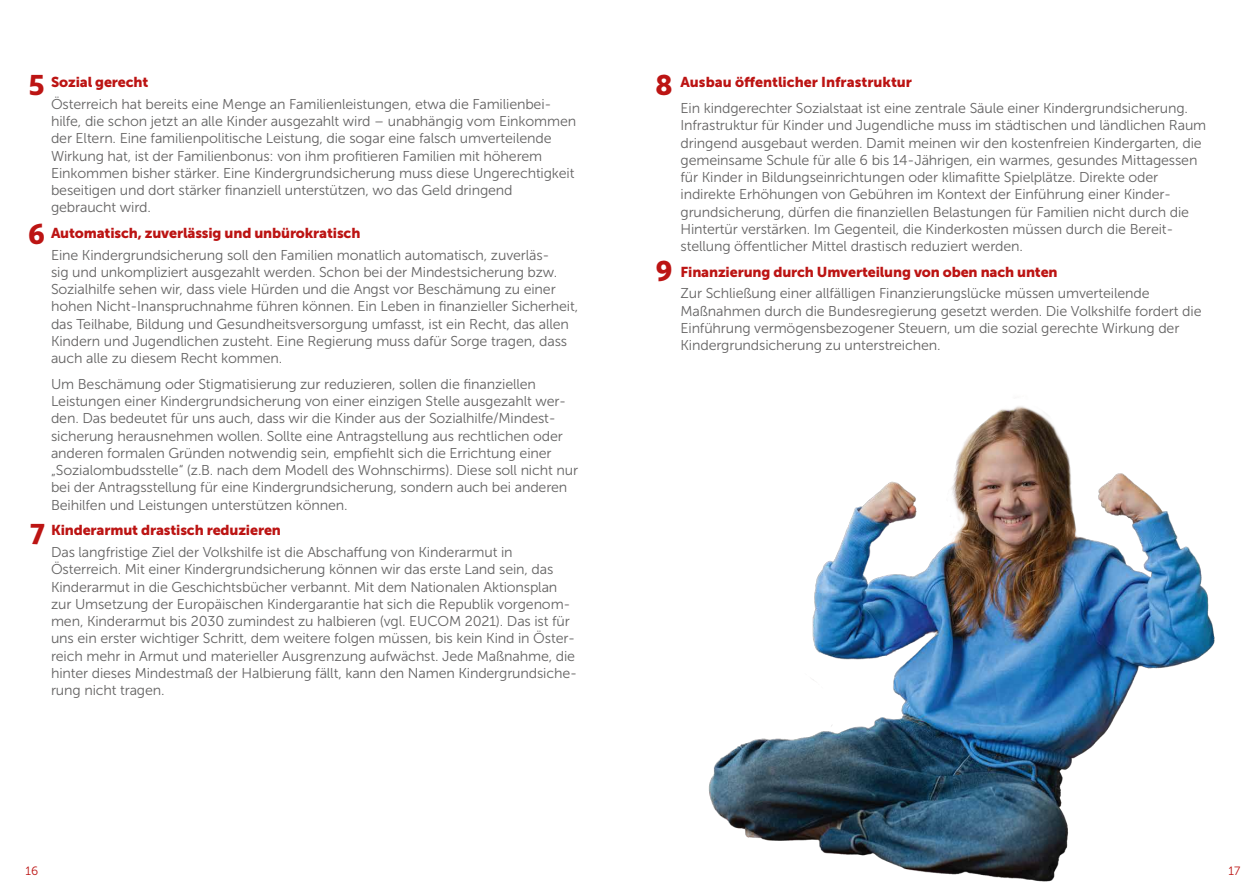
<style>
.page{position:relative;width:1259px;height:893px;background:#fff}
.page>*{position:absolute;margin:0;border:0;box-sizing:border-box;transform-origin:0 0}
.t1{font:700 30px "Adagio Sans";color:#bc1413}
.t2{font:14.25px/17.2px "Museo Sans 300";letter-spacing:-.01em;color:#646363}
.t3{font:14.25px "Museo Sans 900";letter-spacing:-.01em;color:#bc1413}
.t4{font:12px "Museo Sans 300";color:#bc1413}
</style>
<div class="page">
<img style="left:708px;top:406px;width:507px;height:476px">
<h1 class="t1" style="left:28px;top:65px;width:18px">5</h1>
<h1 class="t1" style="left:655px;top:65px;width:19px">8</h1>
<p class="t3" style="left:51px;top:74px;width:99px">Sozial gerecht</p>
<p class="t2" style="left:51px;top:95px;width:526px">Österreich hat bereits eine Menge an Familienleistungen, etwa die Familienbei&shy;hilfe, die schon jetzt an alle Kinder ausgezahlt wird – unabhängig vom Einkommen der Eltern. Eine familienpolitische Leistung, die sogar eine falsch umverteilende Wirkung hat, ist der Familienbonus: von ihm profitieren Familien mit höherem Einkommen bisher stärker. Eine Kindergrundsicherung muss diese Ungerechtigkeit beseitigen und dort stärker finanziell unterstützen, wo das Geld dringend gebraucht wird.</p>
<p class="t3" style="left:51px;top:225px;width:311px">Automatisch, zuverlässig und unbürokratisch</p>
<p class="t2" style="left:51px;top:246px;width:529px">Eine Kindergrundsicherung soll den Familien monatlich automatisch, zuverläs-<br>sig und unkompliziert ausgezahlt werden. Schon bei der Mindestsicherung bzw.<br>Sozialhilfe sehen wir, dass viele Hürden und die Angst vor Beschämung zu einer hohen Nicht-Inanspruchnahme führen können. Ein Leben in finanzieller Sicherheit, das Teilhabe, Bildung und Gesundheitsversorgung umfasst, ist ein Recht, das allen Kindern und Jugendlichen zusteht. Eine Regierung muss dafür Sorge tragen, dass auch alle zu diesem Recht kommen.</p>
<p class="t2" style="left:51px;top:375px;width:528px">Um Beschämung oder Stigmatisierung zur reduzieren, sollen die finanziellen Leistungen einer Kindergrundsicherung von einer einzigen Stelle ausgezahlt wer&shy;den. Das bedeutet für uns auch, dass wir die Kinder aus der Sozialhilfe/Mindest&shy;sicherung herausnehmen wollen. Sollte eine Antragstellung aus rechtlichen oder anderen formalen Gründen notwendig sein, empfiehlt sich die Errichtung einer „Sozialombudsstelle“ (z.B. nach dem Modell des Wohnschirms). Diese soll nicht nur bei der Antragsstellung für eine Kindergrundsicherung, sondern auch bei anderen Beihilfen und Leistungen unterstützen können.</p>
<p class="t3" style="left:51px;top:522px;width:231px">Kinderarmut drastisch reduzieren</p>
<p class="t2" style="left:51px;top:544px;width:527px">Das langfristige Ziel der Volkshilfe ist die Abschaffung von Kinderarmut in Österreich. Mit einer Kindergrundsicherung können wir das erste Land sein, das Kinderarmut in die Geschichtsbücher verbannt. Mit dem Nationalen Aktionsplan zur Umsetzung der Europäischen Kindergarantie hat sich die Republik vorgenom&shy;men, Kinderarmut bis 2030 zumindest zu halbieren (vgl. EUCOM 2021). Das ist für uns ein erster wichtiger Schritt, dem weitere folgen müssen, bis kein Kind in Öster&shy;reich mehr in Armut und materieller Ausgrenzung aufwächst. Jede Maßnahme, die hinter dieses Mindestmaß der Halbierung fällt, kann den Namen Kindergrundsiche&shy;rung nicht tragen.</p>
<h1 class="t1" style="left:28px;top:214px;width:19px">6</h1>
<h1 class="t1" style="left:655px;top:251px;width:19px">9</h1>
<h1 class="t1" style="left:30px;top:514px;width:17px">7</h1>
<p class="t3" style="left:680px;top:74px;width:233px">Ausbau öffentlicher Infrastruktur</p>
<p class="t2" style="left:680px;top:100px;width:527px">Ein kindgerechter Sozialstaat ist eine zentrale Säule einer Kindergrundsicherung.<br>Infrastruktur für Kinder und Jugendliche muss im städtischen und ländlichen Raum dringend ausgebaut werden. Damit meinen wir den kostenfreien Kindergarten, die gemeinsame Schule für alle 6 bis 14-Jährigen, ein warmes, gesundes Mittagessen für Kinder in Bildungseinrichtungen oder klimafitte Spielplätze. Direkte oder indirekte Erhöhungen von Gebühren im Kontext der Einführung einer Kinder&shy;grundsicherung, dürfen die finanziellen Belastungen für Familien nicht durch die Hintertür verstärken. Im Gegenteil, die Kinderkosten müssen durch die Bereit&shy;stellung öffentlicher Mittel drastisch reduziert werden.</p>
<p class="t3" style="left:680px;top:264px;width:379px">Finanzierung durch Umverteilung von oben nach unten</p>
<p class="t2" style="left:680px;top:285px;width:522px">Zur Schließung einer allfälligen Finanzierungslücke müssen umverteilende Maßnahmen durch die Bundesregierung gesetzt werden. Die Volkshilfe fordert die Einführung vermögensbezogener Steuern, um die sozial gerechte Wirkung der Kindergrundsicherung zu unterstreichen.</p>
<p class="t4" style="left:26px;top:864px;width:14px">16</p>
<p class="t4" style="left:1228px;top:864px;width:13px">17</p>
</div>
